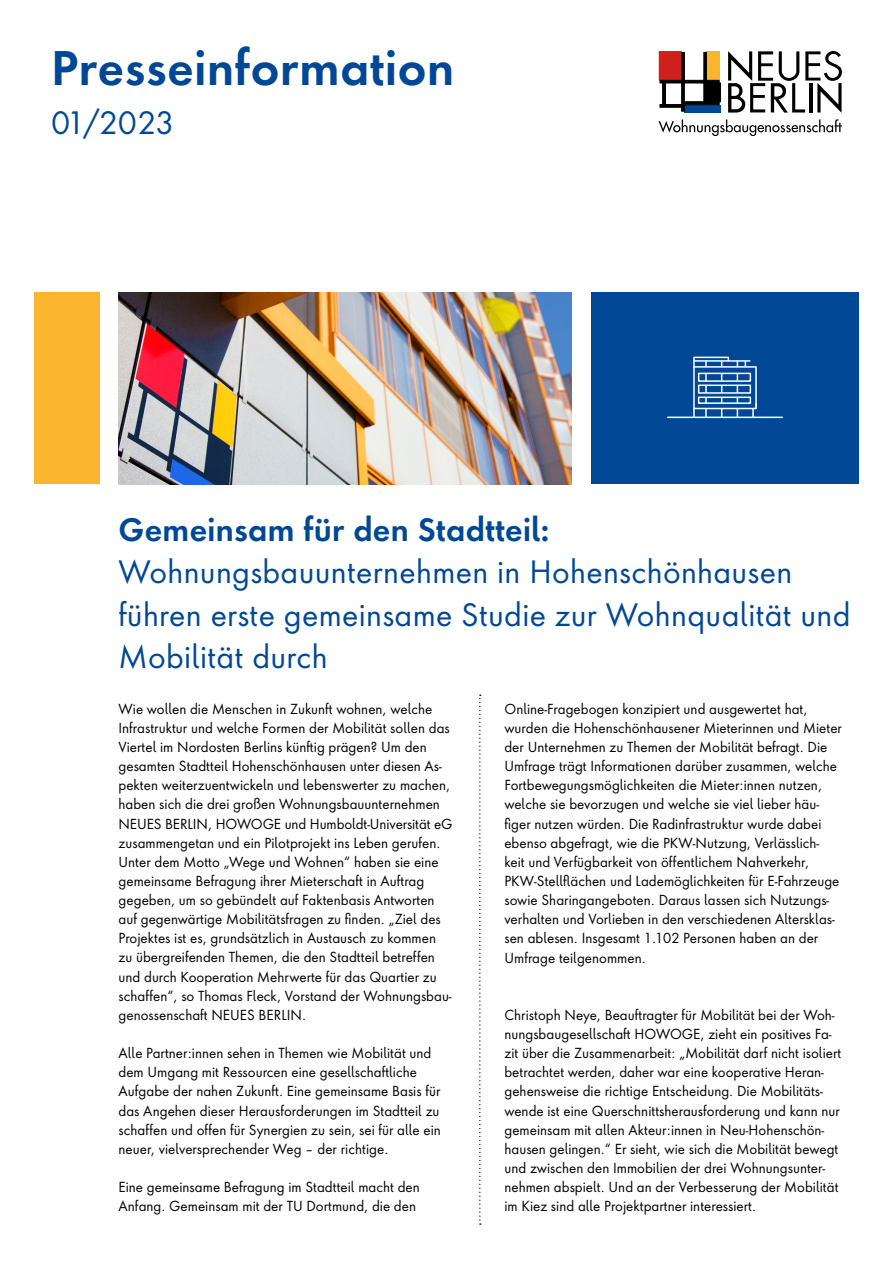
<style>
.page{position:relative;width:893px;height:1263px;background:#fff}
.page>*{position:absolute;margin:0;border:0;box-sizing:border-box;transform-origin:0 0}
.t1{font:600 45px "Futura Next";letter-spacing:.015em;color:#004895}
.t2{font:30px/42.5px "Futura Next";letter-spacing:.01em;color:#004895}
.t3{font:600 30px "Futura Next";letter-spacing:.01em;color:#004895}
.t4{font:13.5px/19.2px "Futura Next";color:#000}
</style>
<div class="page">
<svg style="left:659px;top:119px;width:183px;height:17px"></svg>
<svg style="left:728px;top:51px;width:114px;height:62px"></svg>
<div style="left:659px;top:51px;width:23px;height:29px;background:#d0201b"></div>
<div style="left:706px;top:51px;width:14px;height:29px;background:#fab430"></div>
<div style="left:684px;top:105px;width:36px;height:7px;background:#004895"></div>
<svg style="left:660px;top:52px;width:60px;height:59px"></svg>
<div style="left:591px;top:293px;width:268px;height:191px;background:#004895"></div>
<img style="left:119px;top:293px;width:453px;height:191px">
<div style="left:34px;top:293px;width:65px;height:191px;background:#fab430"></div>
<svg style="left:479px;top:695px;width:2px;height:530px"></svg>
<hr style="left:668px;top:417px;width:114px;height:1px;background:#fff">
<svg style="left:692px;top:356px;width:65px;height:61px"></svg>
<h1 class="t1" style="left:51px;top:38px;width:405px">Presseinformation</h1>
<h2 class="t2" style="left:51px;top:101px;width:124px">01/2023</h2>
<h2 class="t3" style="left:119px;top:509px;width:433px">Gemeinsam für den Stadtteil:</h2>
<h2 class="t2" style="left:119px;top:549px;width:734px">Wohnungsbauunternehmen in Hohenschönhausen führen erste gemeinsame Studie zur Wohnqualität und<br>Mobilität durch</h2>
<p class="t4" style="left:119px;top:698px;width:336px">Wie wollen die Menschen in Zukunft wohnen, welche Infrastruktur und welche Formen der Mobilität sollen das Viertel im Nordosten Berlins künftig prägen? Um den gesamten Stadtteil Hohenschönhausen unter diesen As&shy;pekten weiterzuentwickeln und lebenswerter zu machen, haben sich die drei großen Wohnungsbauunternehmen NEUES BERLIN, HOWOGE und Humboldt-Universität eG zusammengetan und ein Pilotprojekt ins Leben gerufen.<br>Unter dem Motto „Wege und Wohnen“ haben sie eine gemeinsame Befragung ihrer Mieterschaft in Auftrag gegeben, um so gebündelt auf Faktenbasis Antworten auf gegenwärtige Mobilitätsfragen zu finden. „Ziel des Projektes ist es, grundsätzlich in Austausch zu kommen zu übergreifenden Themen, die den Stadtteil betreffen und durch Kooperation Mehrwerte für das Quartier zu schaffen“, so Thomas Fleck, Vorstand der Wohnungsbau&shy;genossenschaft NEUES BERLIN.</p>
<p class="t4" style="left:119px;top:1043px;width:324px">Alle Partner:innen sehen in Themen wie Mobilität und dem Umgang mit Ressourcen eine gesellschaftliche Aufgabe der nahen Zukunft. Eine gemeinsame Basis für das Angehen dieser Herausforderungen im Stadtteil zu schaffen und offen für Synergien zu sein, sei für alle ein neuer, vielversprechender Weg – der richtige.</p>
<p class="t4" style="left:119px;top:1177px;width:303px">Eine gemeinsame Befragung im Stadtteil macht den<br>Anfang. Gemeinsam mit der TU Dortmund, die den</p>
<p class="t4" style="left:504px;top:698px;width:339px">Online-Fragebogen konzipiert und ausgewertet hat, wurden die Hohenschönhausener Mieterinnen und Mieter der Unternehmen zu Themen der Mobilität befragt. Die Umfrage trägt Informationen darüber zusammen, welche Fortbewegungsmöglichkeiten die Mieter:innen nutzen, welche sie bevorzugen und welche sie viel lieber häu&shy;figer nutzen würden. Die Radinfrastruktur wurde dabei ebenso abgefragt, wie die PKW-Nutzung, Verlässlich&shy;keit und Verfügbarkeit von öffentlichem Nahverkehr, PKW-Stellflächen und Lademöglichkeiten für E-Fahrzeuge sowie Sharingangeboten. Daraus lassen sich Nutzungs&shy;verhalten und Vorlieben in den verschiedenen Altersklas&shy;sen ablesen. Insgesamt 1.102 Personen haben an der Umfrage teilgenommen.</p>
<p class="t4" style="left:504px;top:1004px;width:338px">Christoph Neye, Beauftragter für Mobilität bei der Woh&shy;nungsbaugesellschaft HOWOGE, zieht ein positives Fa&shy;zit über die Zusammenarbeit: „Mobilität darf nicht isoliert betrachtet werden, daher war eine kooperative Heran&shy;gehensweise die richtige Entscheidung. Die Mobilitäts&shy;wende ist eine Querschnittsherausforderung und kann nur gemeinsam mit allen Akteur:innen in Neu-Hohenschön&shy;hausen gelingen.“ Er sieht, wie sich die Mobilität bewegt und zwischen den Immobilien der drei Wohnungsunter&shy;nehmen abspielt. Und an der Verbesserung der Mobilität im Kiez sind alle Projektpartner interessiert.</p>
</div>
